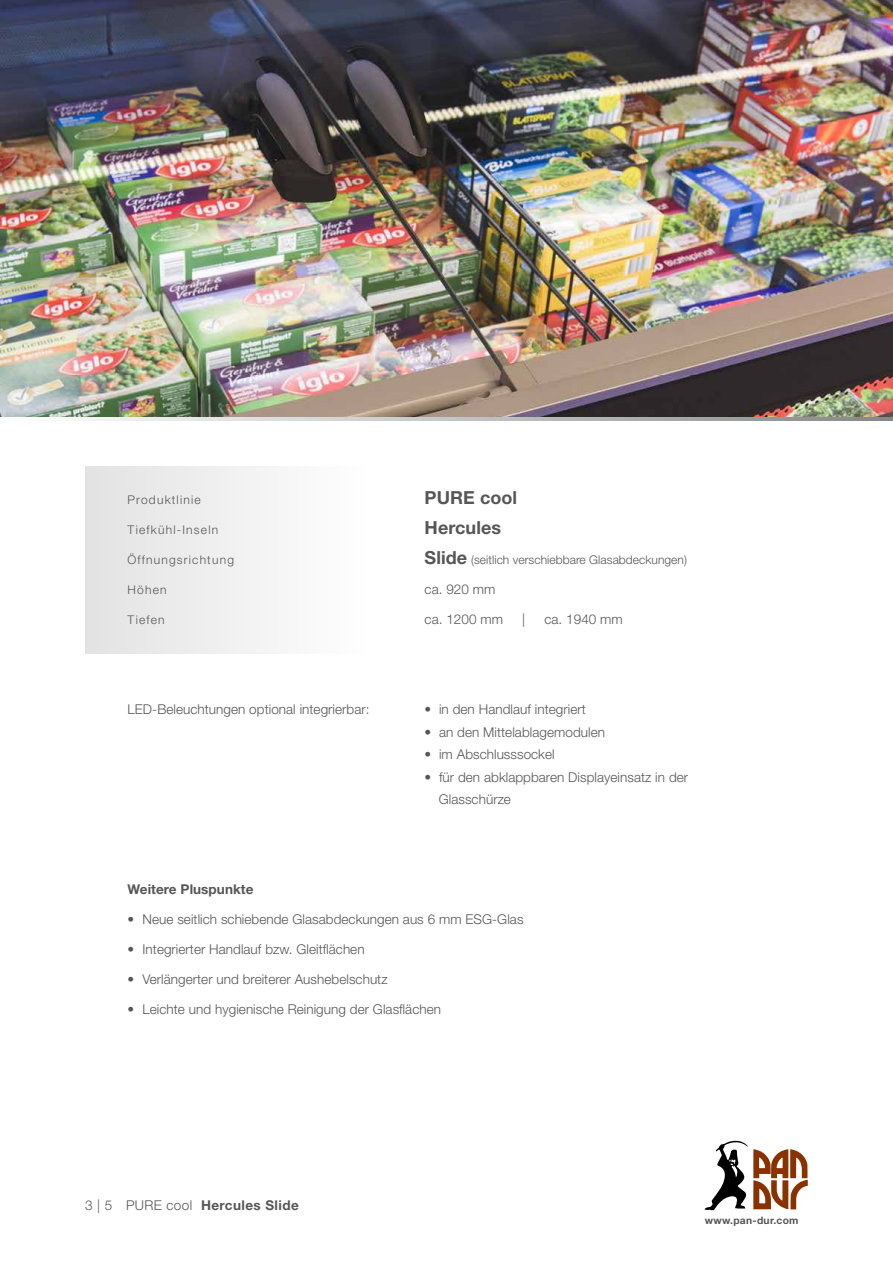
<style>
.page{position:relative;width:893px;height:1263px;background:#fff}
.page>*{position:absolute;margin:0;border:0;box-sizing:border-box;transform-origin:0 0}
.t1{font:700 18px "Helvetica Neue";letter-spacing:.005em;color:#565656}
.t2{font:300 13.5px/22.5px "Helvetica Neue";letter-spacing:.005em;color:#565656}
.t3{font:700 13.5px "Helvetica Neue";letter-spacing:.03em;color:#565656}
.t4{font:700 13.5px "Helvetica Neue";letter-spacing:.005em;color:#565656}
.t5{font:300 12px "Helvetica Neue";letter-spacing:.1em;color:#565656}
.t6{font:300 12px "Helvetica Neue";letter-spacing:.005em;color:#565656}
.t7{font:700 10.2px "Helvetica Neue";letter-spacing:.03em;color:#565656}
.s1{font-weight:700;font-size:18px}
.s2{font-weight:300}
</style>
<div class="page">
<svg style="left:704px;top:1140px;width:104px;height:70px"></svg>
<svg style="left:85px;top:417px;width:808px;height:4px;background:#bebfbf"></svg>
<img style="left:0;top:0;width:893px;height:417px">
<div style="left:85px;top:466px;width:281px;height:188px;background:linear-gradient(to right,#e2e2e2,#fefefe)"></div>
<p class="t5" style="left:128px;top:492px;width:75px">Produktlinie</p>
<h1 class="t1" style="left:425px;top:486px;width:94px">PURE cool</h1>
<p class="t5" style="left:128px;top:522px;width:92px">Tiefkühl-Inseln</p>
<h1 class="t1" style="left:425px;top:516px;width:78px">Hercules</h1>
<p class="t5" style="left:128px;top:552px;width:108px">Öffnungsrichtung</p>
<p class="t6" style="left:425px;top:552px;width:264px"><span class="s1">Slide</span> (seitlich verschiebbare Glasabdeckungen)</p>
<p class="t5" style="left:128px;top:582px;width:41px">Höhen</p>
<p class="t2" style="left:425px;top:578px;width:72px">ca. 920 mm</p>
<p class="t5" style="left:128px;top:612px;width:39px">Tiefen</p>
<p class="t2" style="left:425px;top:608px;width:80px">ca. 1200 mm</p>
<p class="t2" style="left:522px;top:608px;width:4px">|</p>
<p class="t2" style="left:544px;top:608px;width:80px">ca. 1940 mm</p>
<p class="t2" style="left:128px;top:698px;width:243px">LED-Beleuchtungen optional integrierbar:</p>
<p class="t2" style="left:425px;top:698px;width:163px">• in den Handlauf integriert</p>
<p class="t2" style="left:425px;top:720px;width:182px">• an den Mittelablagemodulen</p>
<p class="t2" style="left:425px;top:743px;width:132px">• im Abschlusssockel</p>
<p class="t2" style="left:439px;top:765px;width:251px;text-indent:-14px">• für den abklappbaren Displayeinsatz in der<br>Glasschürze</p>
<p class="t4" style="left:128px;top:881px;width:127px">Weitere Pluspunkte</p>
<p class="t2" style="left:128px;top:908px;width:397px">• Neue seitlich schiebende Glasabdeckungen aus 6 mm ESG-Glas</p>
<p class="t2" style="left:128px;top:938px;width:239px">• Integrierter Handlauf bzw. Gleitflächen</p>
<p class="t2" style="left:128px;top:968px;width:262px">• Verlängerter und breiterer Aushebelschutz</p>
<p class="t2" style="left:128px;top:998px;width:315px">• Leichte und hygienische Reinigung der Glasflächen</p>
<p class="t3" style="left:85px;top:1197px;width:215px"><span class="s2">3 | 5 PURE cool</span> Hercules Slide</p>
<p class="t7" style="left:705px;top:1214px;width:95px">www.pan-dur.com</p>
</div>
